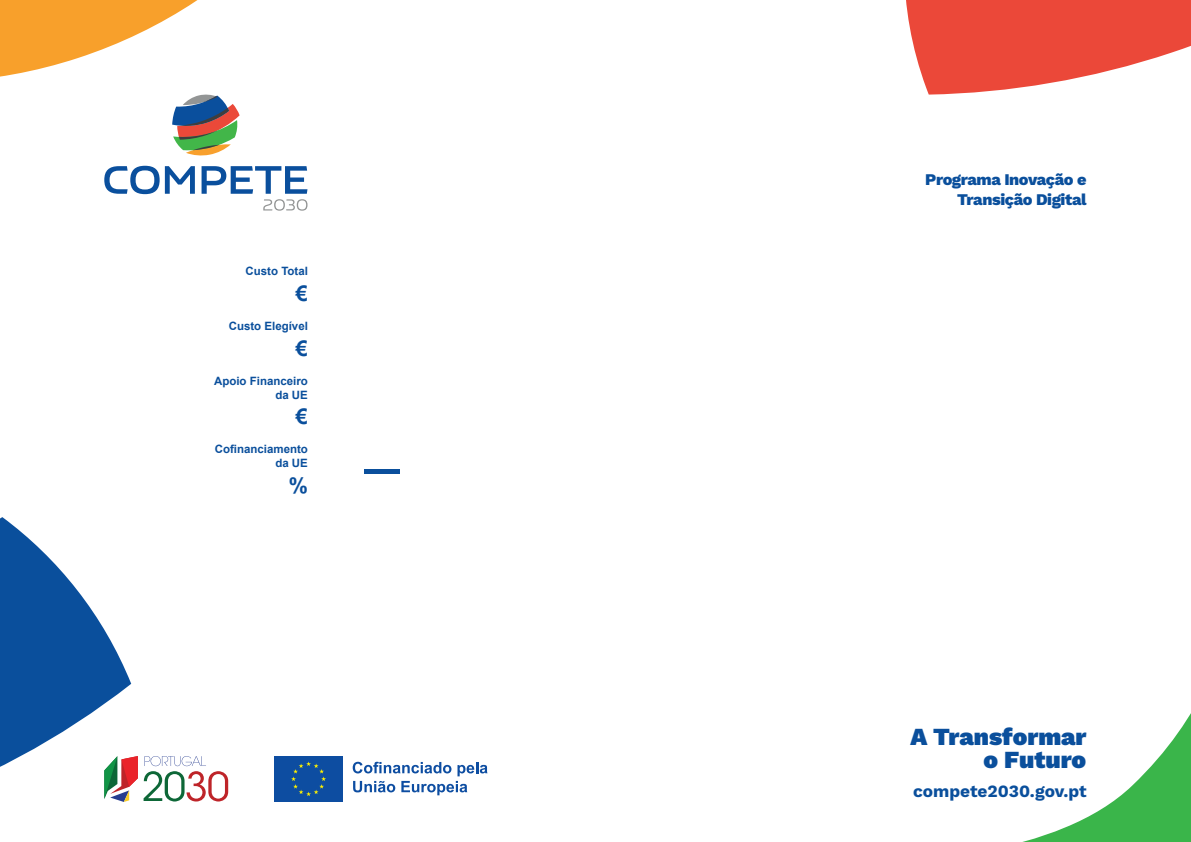
<style>
.page{position:relative;width:1191px;height:842px;background:#fff}
.page>*{position:absolute;margin:0;border:0;box-sizing:border-box;transform-origin:0 0}
.t1{font:900 24.5px/23.1px "Work Sans";color:#0a4f9c;text-align:right}
.t2{font:700 21.5px "Arial";color:#0a4f9c}
.t3{font:700 17.2px "Work Sans";color:#0a4f9c}
.t4{font:800 16.3px/19.7px "Work Sans";letter-spacing:-.025em;color:#0a4f9c;text-align:right}
.t5{font:700 11.5px/13.8px "Arial";color:#0a4f9c;text-align:right}
</style>
<div class="page">
<svg style="left:104px;top:166px;width:203px;height:45px"></svg>
<svg style="left:144px;top:756px;width:84px;height:45px"></svg>
<svg style="left:131px;top:756px;width:7px;height:29px"></svg>
<div style="left:274px;top:756px;width:69px;height:46px;background:#0d4da1"></div>
<svg style="left:291px;top:761px;width:35px;height:35px"></svg>
<svg style="left:353px;top:762px;width:134px;height:33px"></svg>
<hr style="left:364px;top:469px;width:35px;height:4px;background:#0a4f9c">
<svg style="left:1022px;top:713px;width:169px;height:129px"></svg>
<svg style="left:906px;top:0;width:285px;height:95px"></svg>
<svg style="left:0;top:517px;width:131px;height:285px;fill:#0a4f9c"></svg>
<svg style="left:0;top:0;width:240px;height:156px"></svg>
<p class="t5" style="left:246px;top:265px;width:64px">Custo Total</p>
<h2 class="t2" style="left:296px;top:279px;width:13px">€</h2>
<p class="t5" style="left:229px;top:319px;width:81px">Custo Elegível</p>
<h2 class="t2" style="left:296px;top:334px;width:13px">€</h2>
<p class="t5" style="left:214px;top:374px;width:95px">Apoio Financeiro da UE</p>
<h2 class="t2" style="left:296px;top:403px;width:13px">€</h2>
<p class="t5" style="left:215px;top:443px;width:95px">Cofinanciamento da UE</p>
<h2 class="t2" style="left:289px;top:471px;width:21px">%</h2>
<h3 class="t4" style="left:925px;top:169px;width:163px">Programa Inovação e<br>Transição Digital</h3>
<h1 class="t1" style="left:910px;top:724px;width:177px">A Transformar o Futuro</h1>
<h3 class="t3" style="left:913px;top:779px;width:175px">compete2030.gov.pt</h3>
</div>
